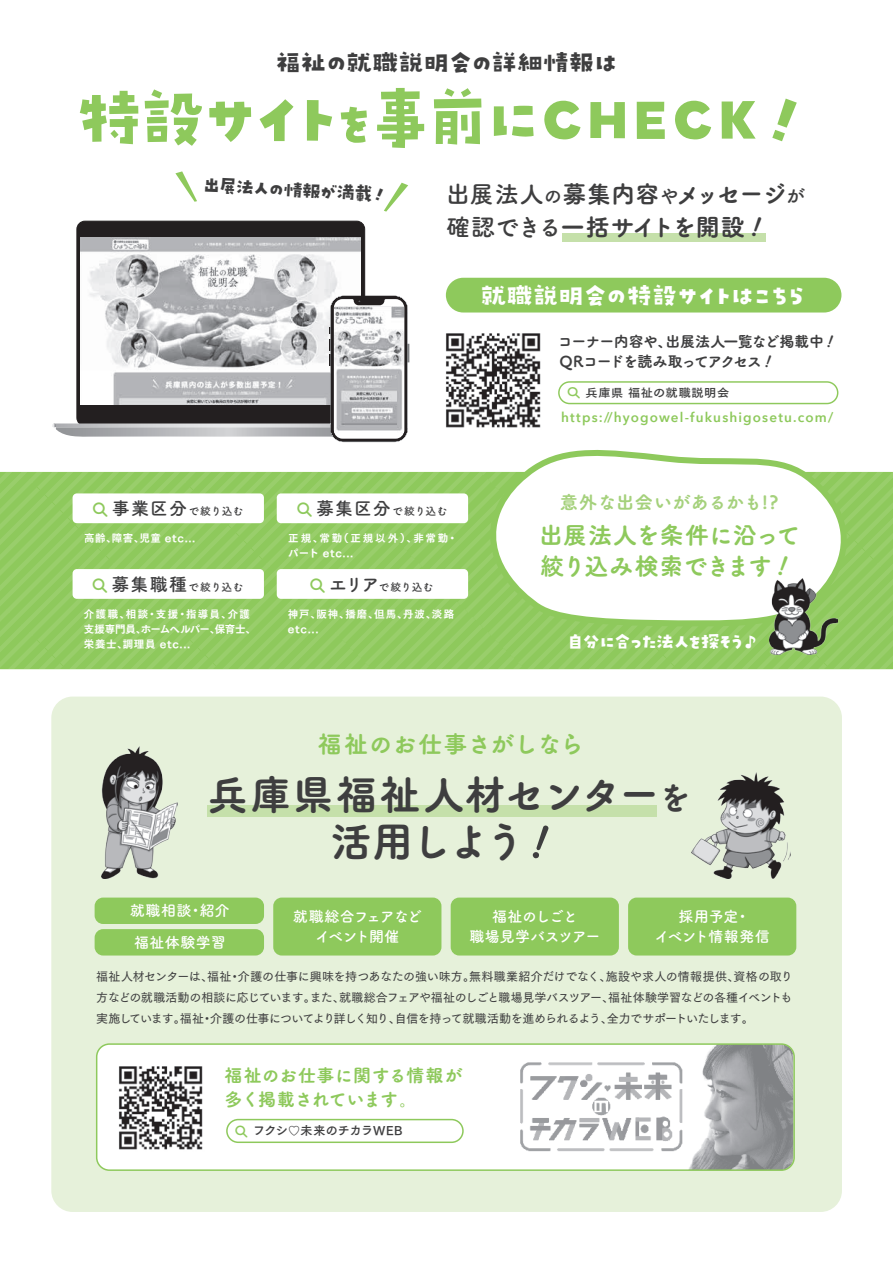
<style>
.page{position:relative;width:893px;height:1263px;background:#fff}
.page>*{position:absolute;margin:0;border:0;box-sizing:border-box;transform-origin:0 0}
.t1{font:63px "pandabakery";letter-spacing:-.045em;color:#8ec95c}
.t2{font:41.25px/47.7px "Tsuku A Rd Gothic Std E";letter-spacing:-.015em;color:#3e3e3f}
.t3{font:24px/30.6px "Tsuku A Rd Gothic Std E";letter-spacing:-.005em;color:#8ec95c}
.t4{font:24px/33px "Tsuku A Rd Gothic Std E";letter-spacing:-.02em;color:#3e3e3f}
.t5{font:24px "pandabakery";letter-spacing:.005em;color:#fff}
.t6{font:24px "pandabakery";letter-spacing:.05em;color:#3e3e3f}
.t7{font:18.3px "Tsuku A Rd Gothic Std E";letter-spacing:.005em;color:#a5d17c}
.t8{font:18px/24px "Tsuku A Rd Gothic Std E";letter-spacing:-.01em;color:#8ec95c}
.t9{font:18px "pandabakery";letter-spacing:-.08em;color:#fff}
.t10{font:18px "pandabakery";color:#3e3e3f}
.t11{font:15px "Tsuku A Rd Gothic Std E";letter-spacing:-.055em;color:#3e3e3f}
.t12{font:15px "Tsuku A Rd Gothic Std E";letter-spacing:-.075em;color:#3e3e3f}
.t13{font:15px/19.5px "Tsuku A Rd Gothic Std B";letter-spacing:-.045em;color:#fff;text-align:center}
.t14{font:15px/19.5px "Tsuku A Rd Gothic Std B";letter-spacing:-.075em;color:#fff;text-align:center}
.t15{font:15px/32.4px "Tsuku A Rd Gothic Std B";letter-spacing:.025em;color:#fff}
.t16{font:15px/19.5px "Tsuku A Rd Gothic Std B";letter-spacing:-.015em;color:#fff;text-align:center}
.t17{font:600 13.5px "Avenir Next";letter-spacing:.085em;color:#8ec95c}
.t18{font:12px/21px "Tsuku Go Pro D";letter-spacing:-.07em;color:#3e3e3f;text-align:justify}
.t19{font:12px "Tsuku Go Pro B";letter-spacing:.005em;color:#3e3e3f}
.t20{font:11.4px "Tsuku Go Pro B";letter-spacing:.055em;color:#3e3e3f;scale:1.07 1}
.t21{font:10.8px "Tsuku A Rd Gothic Std B";letter-spacing:.02em;color:#3e3e3f}
.t22{font:10.5px/15px "Tsuku Go Pro E";letter-spacing:.065em;color:#fff}
.t23{font:10.5px/15px "Tsuku Go Pro E";letter-spacing:.155em;color:#fff}
.s1{font-size:50.4px}
.s2{font-family:"Tsuku A Rd Gothic Std B"}
.s3{font-family:"Tsuku A Rd Gothic Std B";font-size:19.2px}
.s4{font-size:18px}
.s5{font-size:33px}
</style>
<div class="page">
<svg style="left:0;top:472px;width:893px;height:197px;fill:#8ec95c"></svg>
<div style="left:51px;top:696px;width:791px;height:516px;background:#e6f1da;border-radius:21px"></div>
<div style="left:97px;top:1044px;width:697px;height:126px;background:#fff;border-radius:13px"></div>
<div style="left:226px;top:1119px;width:238px;height:24px;border:2px solid #8ec95c;border-radius:11px"></div>
<img style="left:520px;top:1046px;width:272px;height:122px">
<img style="left:119px;top:1066px;width:84px;height:84px">
<div style="left:562px;top:233px;width:204px;height:9px;background:#c5e0aa"></div>
<div style="left:73px;top:493px;width:191px;height:30px;background:#fff;border-radius:4px"></div>
<div style="left:277px;top:493px;width:191px;height:30px;background:#fff;border-radius:4px"></div>
<div style="left:73px;top:569px;width:191px;height:30px;background:#fff;border-radius:4px"></div>
<div style="left:277px;top:569px;width:191px;height:30px;background:#fff;border-radius:4px"></div>
<div style="left:558px;top:381px;width:280px;height:23px;border:1px solid #8ec95c;border-radius:11px"></div>
<div style="left:95px;top:897px;width:169px;height:27px;background:#8ec95c;border-radius:9px"></div>
<div style="left:95px;top:929px;width:169px;height:26px;background:#8ec95c;border-radius:9px"></div>
<div style="left:451px;top:897px;width:168px;height:58px;background:#8ec95c;border-radius:9px"></div>
<div style="left:273px;top:897px;width:168px;height:58px;background:#8ec95c;border-radius:9px"></div>
<div style="left:628px;top:897px;width:168px;height:58px;background:#8ec95c;border-radius:9px"></div>
<svg style="left:175px;top:171px;width:22px;height:31px"></svg>
<div style="left:96px;top:1043px;width:699px;height:128px;border:2px solid #8ec95c;border-radius:13px"></div>
<div style="left:446px;top:278px;width:395px;height:34px;background:#8ec95c;border-radius:17px"></div>
<img style="left:102px;top:746px;width:76px;height:132px">
<img style="left:691px;top:772px;width:99px;height:106px">
<div style="left:207px;top:805px;width:450px;height:12px;background:#c5e0aa"></div>
<div style="left:77px;top:221px;width:288px;height:205px;background:#231f20;border-radius:8px"></div>
<img style="left:81px;top:237px;width:280px;height:59px">
<img style="left:446px;top:333px;width:95px;height:95px">
<svg style="left:487px;top:449px;width:368px;height:185px"></svg>
<img style="left:770px;top:578px;width:67px;height:77px">
<svg style="left:52px;top:296px;width:357px;height:146px"></svg>
<svg style="left:384px;top:183px;width:24px;height:29px"></svg>
<svg style="left:778px;top:556px;width:10px;height:20px"></svg>
<h3 class="t6" style="left:276px;top:51px;width:342px">福祉の就職説明会の詳細情報は</h3>
<h1 class="t1" style="left:78px;top:87px;width:684px">特設サイト<span class="s1">を</span>事前にCHECK</h1>
<h3 class="t10" style="left:203px;top:176px;width:172px;rotate:3deg">出展法人の情報が満載</h3>
<h3 class="t4" style="left:446px;top:176px;width:361px"><span class="s2">出展法人</span><span class="s3">の</span>募集内容<span class="s3">や</span>メッセージ<span class="s3">が</span><span class="s2">確認できる</span>一括サイトを開設</h3>
<h3 class="t5" style="left:482px;top:284px;width:325px">就職説明会の特設サイトはこちら</h3>
<p class="t11" style="left:558px;top:330px;width:268px">コーナー内容や、出展法人一覧など掲載中</p>
<p class="t12" style="left:559px;top:349px;width:204px">QRコードを読み取ってアクセス</p>
<p class="t20" style="left:585px;top:383px;width:136px">兵庫県 福祉の就職説明会</p>
<p class="t17" style="left:561px;top:405px;width:274px">https://hyogowel-fukushigosetu.com/</p>
<p class="t21" style="left:112px;top:503px;width:133px"><span class="s4">事業区分</span>で絞り込む</p>
<p class="t21" style="left:316px;top:503px;width:133px"><span class="s4">募集区分</span>で絞り込む</p>
<h3 class="t7" style="left:560px;top:488px;width:220px">意外な出会いがあるかも!?</h3>
<p class="t22" style="left:84px;top:530px;width:113px">高齢、障害、児童 etc...</p>
<p class="t21" style="left:111px;top:579px;width:134px"><span class="s4">募集職種</span>で絞り込む</p>
<p class="t23" style="left:288px;top:529px;width:171px">正規、常勤（正規以外）、非常勤・パート etc...</p>
<p class="t21" style="left:329px;top:579px;width:106px"><span class="s4">エリア</span>で絞り込む</p>
<h3 class="t3" style="left:539px;top:519px;width:263px">出展法人を条件に沿って絞り込み検索できます</h3>
<p class="t22" style="left:84px;top:605px;width:173px">介護職、相談・支援・指導員、介護支援専門員、ホームヘルパー、保育士、栄養士、調理員 etc...</p>
<p class="t22" style="left:288px;top:605px;width:168px">神戸、阪神、播磨、但馬、丹波、淡路etc...</p>
<h3 class="t9" style="left:566px;top:633px;width:194px">自分に合った法人を探そう♪</h3>
<h3 class="t3" style="left:318px;top:728px;width:267px">福祉のお仕事さがしなら</h3>
<h2 class="t2" style="left:330px;top:768px;width:362px;text-indent:-123px">兵庫県福祉人材センター<span class="s5">を</span>活用しよう</h2>
<p class="t15" style="left:130px;top:893px;width:101px">就職相談・紹介福祉体験学習</p>
<p class="t13" style="left:470px;top:906px;width:132px">福祉のしごと<br>職場見学バスツアー</p>
<p class="t14" style="left:293px;top:906px;width:130px">就職総合フェアなどイベント開催</p>
<p class="t16" style="left:655px;top:906px;width:117px">採用予定・<br>イベント情報発信</p>
<p class="t18" style="left:96px;top:964px;width:698px">福祉人材センターは、福祉・介護の仕事に興味を持つあなたの強い味方。無料職業紹介だけでなく、施設や求人の情報提供、資格の取り方などの就職活動の相談に応じています。また、就職総合フェアや福祉のしごと職場見学バスツアー、福祉体験学習などの各種イベントも実施しています。福祉・介護の仕事についてより詳しく知り、自信を持って就職活動を進められるよう、全力でサポートいたします。</p>
<h3 class="t8" style="left:225px;top:1062px;width:239px">福祉のお仕事に関する情報が多く掲載されています。</h3>
<p class="t19" style="left:253px;top:1120px;width:151px">フクシ♡未来のチカラWEB</p>
</div>
